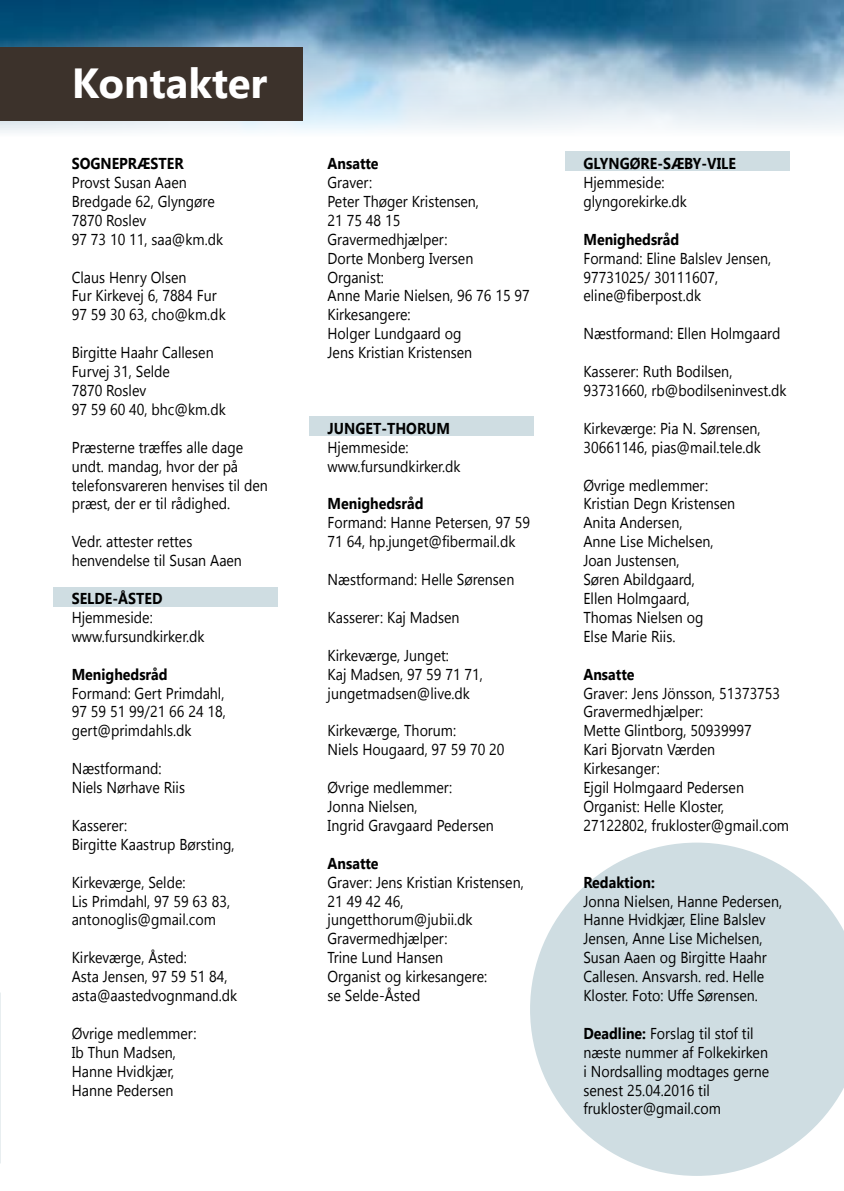
<style>
.page{position:relative;width:844px;height:1191px;background:#fff}
.page>*{position:absolute;margin:0;border:0;box-sizing:border-box;transform-origin:0 0}
.t1{font:700 42px "Nirmala UI";color:#fff}
.t2{font:15.75px/18.9px "Nirmala UI";color:#000;scale:.9 1}
.t3{font:700 15.75px "Nirmala UI";color:#000;scale:.9 1}
.s1{font-weight:700}
</style>
<div class="page">
<div style="left:564px;top:151px;width:225px;height:20px;background:#cfdde2"></div>
<img style="left:0;top:0;width:843px;height:156px">
<div style="left:0;top:47px;width:303px;height:73px;background:#3c322b"></div>
<svg style="left:530px;top:842px;width:313px;height:333px;fill:#cfdde2"></svg>
<div style="left:53px;top:587px;width:225px;height:20px;background:#cfdde2"></div>
<div style="left:309px;top:416px;width:224px;height:20px;background:#cfdde2"></div>
<h1 class="t1" style="left:72px;top:51px;width:197px">Kontakter</h1>
<p class="t3" style="left:72px;top:151px;width:126px">SOGNEPRÆSTER</p>
<p class="t2" style="left:72px;top:172px;width:170px">Provst Susan Aaen<br>Bredgade 62, Glyngøre<br>7870 Roslev<br>97 73 10 11, saa@km.dk</p>
<p class="t2" style="left:72px;top:267px;width:172px">Claus Henry Olsen<br>Fur Kirkevej 6, 7884 Fur<br>97 59 30 63, cho@km.dk</p>
<p class="t2" style="left:72px;top:342px;width:172px">Birgitte Haahr Callesen<br>Furvej 31, Selde<br>7870 Roslev<br>97 59 60 40, bhc@km.dk</p>
<p class="t2" style="left:72px;top:437px;width:219px">Præsterne træffes alle dage undt. mandag, hvor der på telefonsvareren henvises til den præst, der er til rådighed.</p>
<p class="t2" style="left:72px;top:531px;width:191px">Vedr. attester rettes henvendelse til Susan Aaen</p>
<p class="t3" style="left:72px;top:586px;width:102px">SELDE-ÅSTED</p>
<p class="t2" style="left:72px;top:607px;width:149px">Hjemmeside: www.fursundkirker.dk</p>
<p class="t3" style="left:72px;top:662px;width:108px">Menighedsråd</p>
<p class="t2" style="left:72px;top:682px;width:173px;text-align:justify">Formand: Gert Primdahl, 97 59 51 99/21 66 24 18, gert@primdahls.dk</p>
<p class="t2" style="left:72px;top:758px;width:127px">Næstformand:<br>Niels Nørhave Riis</p>
<p class="t2" style="left:72px;top:815px;width:182px">Kasserer:<br>Birgitte Kaastrup Børsting,</p>
<p class="t2" style="left:72px;top:871px;width:177px">Kirkeværge, Selde:<br>Lis Primdahl, 97 59 63 83, antonoglis@gmail.com</p>
<p class="t2" style="left:72px;top:947px;width:185px">Kirkeværge, Åsted:<br>Asta Jensen, 97 59 51 84, asta@aastedvognmand.dk</p>
<p class="t2" style="left:72px;top:1023px;width:140px">Øvrige medlemmer:<br>Ib Thun Madsen,<br>Hanne Hvidkjær,<br>Hanne Pedersen</p>
<p class="t3" style="left:327px;top:151px;width:58px">Ansatte</p>
<p class="t2" style="left:327px;top:172px;width:226px">Graver:<br>Peter Thøger Kristensen,<br>21 75 48 15<br>Gravermedhjælper:<br>Dorte Monberg Iversen<br>Organist:<br>Anne Marie Nielsen, 96 76 15 97<br>Kirkesangere:<br>Holger Lundgaard og<br>Jens Kristian Kristensen</p>
<p class="t3" style="left:327px;top:416px;width:138px">JUNGET-THORUM</p>
<p class="t2" style="left:327px;top:437px;width:149px">Hjemmeside: www.fursundkirker.dk</p>
<p class="t3" style="left:327px;top:492px;width:108px">Menighedsråd</p>
<p class="t2" style="left:327px;top:512px;width:226px">Formand: Hanne Petersen, 97 59<br>71 64, hp.junget@fibermail.dk</p>
<p class="t2" style="left:327px;top:569px;width:209px">Næstformand: Helle Sørensen</p>
<p class="t2" style="left:327px;top:607px;width:148px">Kasserer: Kaj Madsen</p>
<p class="t2" style="left:327px;top:645px;width:174px">Kirkeværge, Junget:<br>Kaj Madsen, 97 59 71 71, jungetmadsen@live.dk</p>
<p class="t2" style="left:327px;top:720px;width:198px">Kirkeværge, Thorum:<br>Niels Hougaard, 97 59 70 20</p>
<p class="t2" style="left:327px;top:777px;width:186px">Øvrige medlemmer:<br>Jonna Nielsen,<br>Ingrid Gravgaard Pedersen</p>
<p class="t3" style="left:327px;top:851px;width:58px">Ansatte</p>
<p class="t2" style="left:327px;top:871px;width:219px">Graver: Jens Kristian Kristensen,<br>21 49 42 46, jungetthorum@jubii.dk<br>Gravermedhjælper:<br>Trine Lund Hansen<br>Organist og kirkesangere:<br>se Selde-Åsted</p>
<p class="t3" style="left:583px;top:151px;width:171px">GLYNGØRE-SÆBY-VILE</p>
<p class="t2" style="left:583px;top:172px;width:117px">Hjemmeside: glyngorekirke.dk</p>
<p class="t3" style="left:583px;top:227px;width:108px">Menighedsråd</p>
<p class="t2" style="left:583px;top:248px;width:210px">Formand: Eline Balslev Jensen,<br>97731025/ 30111607, eline@fiberpost.dk</p>
<p class="t2" style="left:583px;top:323px;width:220px">Næstformand: Ellen Holmgaard</p>
<p class="t2" style="left:583px;top:361px;width:227px">Kasserer: Ruth Bodilsen,<br>93731660, rb@bodilseninvest.dk</p>
<p class="t2" style="left:583px;top:418px;width:199px">Kirkeværge: Pia N. Sørensen,<br>30661146, pias@mail.tele.dk</p>
<p class="t2" style="left:583px;top:475px;width:170px">Øvrige medlemmer:<br>Kristian Degn Kristensen<br>Anita Andersen,<br>Anne Lise Michelsen,<br>Joan Justensen,<br>Søren Abildgaard,<br>Ellen Holmgaard,<br>Thomas Nielsen og<br>Else Marie Riis.</p>
<p class="t3" style="left:583px;top:662px;width:58px">Ansatte</p>
<p class="t2" style="left:583px;top:682px;width:230px">Graver: Jens Jönsson, 51373753<br>Gravermedhjælper:<br>Mette Glintborg, 50939997<br>Kari Bjorvatn Værden<br>Kirkesanger:<br>Ejgil Holmgaard Pedersen<br>Organist: Helle Kloster,<br>27122802, frukloster@gmail.com</p>
<p class="t3" style="left:583px;top:870px;width:81px">Redaktion:</p>
<p class="t2" style="left:583px;top:890px;width:222px">Jonna Nielsen, Hanne Pedersen,<br>Hanne Hvidkjær, Eline Balslev<br>Jensen, Anne Lise Michelsen,<br>Susan Aaen og Birgitte Haahr<br>Callesen. Ansvarsh. red. Helle<br>Kloster. Foto: Uffe Sørensen.</p>
<p class="t2" style="left:583px;top:1023px;width:208px"><span class="s1">Deadline:</span> Forslag til stof til næste nummer af Folkekirken i Nordsalling modtages gerne senest 25.04.2016 til frukloster@gmail.com</p>
</div>
